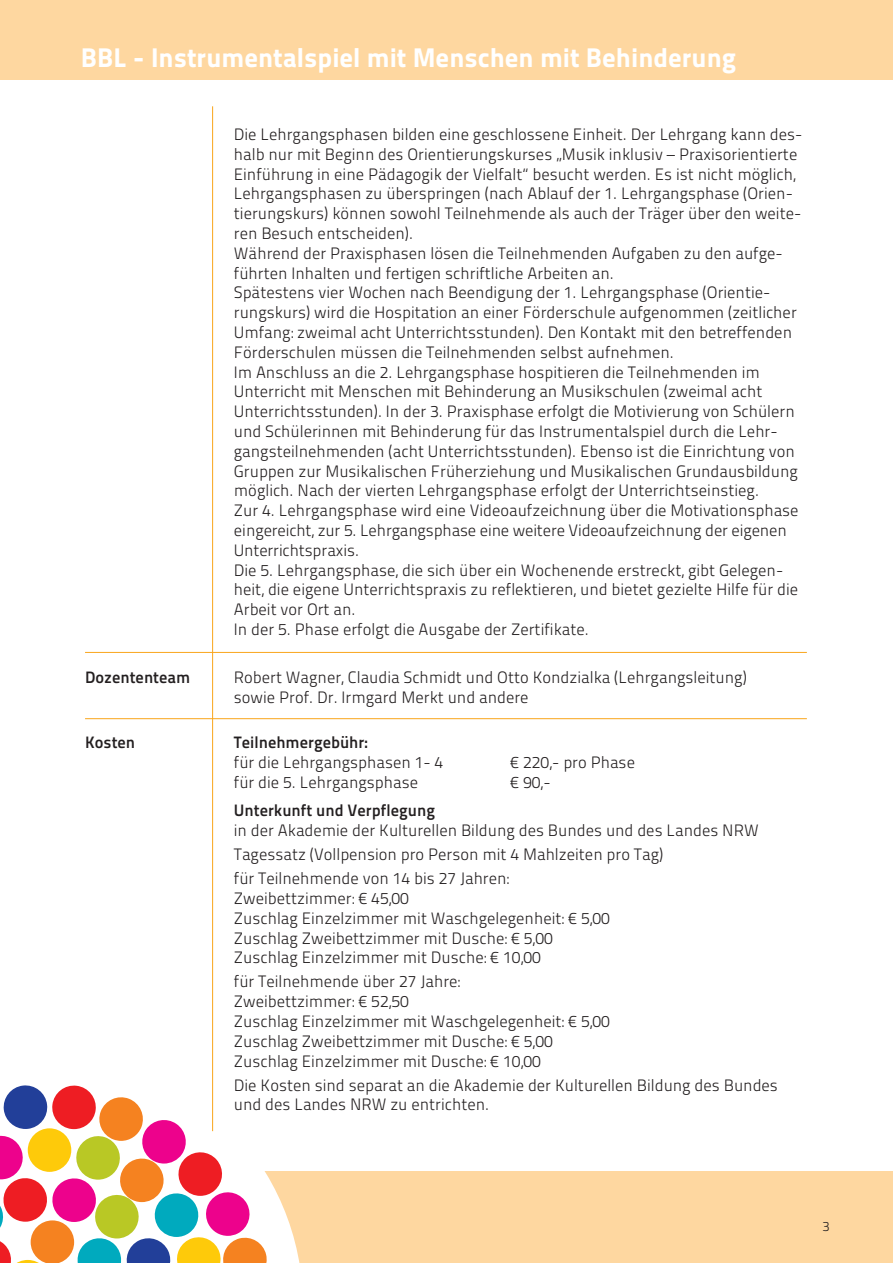
<style>
.page{position:relative;width:893px;height:1263px;background:#fff}
.page>*{position:absolute;margin:0;border:0;box-sizing:border-box;transform-origin:0 0}
.t1{font:27px "Titillium Maps 26 L 999 wt";color:#fff}
.t2{font:16.5px/19.8px "Titillium Maps 26 L 250 wt";color:#231f20}
.t3{font:16.5px "Titillium Maps 26 L 750 wt";color:#231f20}
.t4{font:13.5px "Titillium Maps 26 L 250 wt";color:#231f20}
</style>
<div class="page">
<div style="left:45px;top:1172px;width:848px;height:91px;background:#fed7a0"></div>
<svg style="left:213px;top:1048px;width:90px;height:215px"></svg>
<svg style="left:0;top:1084px;width:269px;height:179px"></svg>
<div style="left:0;top:0;width:893px;height:79px;background:#fed7a0"></div>
<hr style="left:212px;top:106px;width:1px;height:1025px;background:#f9a51b">
<hr style="left:85px;top:652px;width:722px;height:1px;background:#f9a51b">
<hr style="left:85px;top:718px;width:722px;height:1px;background:#f9a51b">
<h1 class="t1" style="left:81px;top:36px;width:657px">BBL - Instrumentalspiel mit Menschen mit Behinderung</h1>
<p class="t2" style="left:234px;top:123px;width:570px">Die Lehrgangsphasen bilden eine geschlossene Einheit. Der Lehrgang kann des&shy;halb nur mit Beginn des Orientierungskurses „Musik inklusiv – Praxisorientierte Einführung in eine Pädagogik der Vielfalt“ besucht werden. Es ist nicht möglich, Lehrgangsphasen zu überspringen (nach Ablauf der 1. Lehrgangsphase (Orien&shy;tierungskurs) können sowohl Teilnehmende als auch der Träger über den weite&shy;ren Besuch entscheiden).<br>Während der Praxisphasen lösen die Teilnehmenden Aufgaben zu den aufge&shy;führten Inhalten und fertigen schriftliche Arbeiten an.<br>Spätestens vier Wochen nach Beendigung der 1. Lehrgangsphase (Orientie&shy;rungskurs) wird die Hospitation an einer Förderschule aufgenommen (zeitlicher Umfang: zweimal acht Unterrichtsstunden). Den Kontakt mit den betreffenden Förderschulen müssen die Teilnehmenden selbst aufnehmen.<br>Im Anschluss an die 2. Lehrgangsphase hospitieren die Teilnehmenden im Unterricht mit Menschen mit Behinderung an Musikschulen (zweimal acht Unterrichtsstunden). In der 3. Praxisphase erfolgt die Motivierung von Schülern und Schülerinnen mit Behinderung für das Instrumentalspiel durch die Lehr&shy;gangsteilnehmenden (acht Unterrichtsstunden). Ebenso ist die Einrichtung von Gruppen zur Musikalischen Früherziehung und Musikalischen Grundausbildung möglich. Nach der vierten Lehrgangsphase erfolgt der Unterrichtseinstieg.<br>Zur 4. Lehrgangsphase wird eine Videoaufzeichnung über die Motivationsphase eingereicht, zur 5. Lehrgangsphase eine weitere Videoaufzeichnung der eigenen Unterrichtspraxis.<br>Die 5. Lehrgangsphase, die sich über ein Wochenende erstreckt, gibt Gelegen&shy;heit, die eigene Unterrichtspraxis zu reflektieren, und bietet gezielte Hilfe für die Arbeit vor Ort an.<br>In der 5. Phase erfolgt die Ausgabe der Zertifikate.</p>
<p class="t3" style="left:85px;top:665px;width:107px">Dozententeam</p>
<p class="t2" style="left:234px;top:667px;width:515px">Robert Wagner, Claudia Schmidt und Otto Kondzialka (Lehrgangsleitung) sowie Prof. Dr. Irmgard Merkt und andere</p>
<p class="t3" style="left:85px;top:730px;width:52px">Kosten</p>
<p class="t3" style="left:234px;top:730px;width:136px">Teilnehmergebühr:</p>
<p class="t2" style="left:234px;top:751px;width:211px">für die Lehrgangsphasen 1- 4</p>
<p class="t2" style="left:510px;top:751px;width:126px">€ 220,- pro Phase</p>
<p class="t2" style="left:234px;top:771px;width:186px">für die 5. Lehrgangsphase</p>
<p class="t2" style="left:510px;top:771px;width:42px">€ 90,-</p>
<p class="t3" style="left:234px;top:798px;width:203px">Unterkunft und Verpflegung</p>
<p class="t2" style="left:234px;top:817px;width:526px;line-height:24px">in der Akademie der Kulturellen Bildung des Bundes und des Landes NRW<br>Tagessatz (Vollpension pro Person mit 4 Mahlzeiten pro Tag)<br>für Teilnehmende von 14 bis 27 Jahren:</p>
<p class="t2" style="left:234px;top:887px;width:378px">Zweibettzimmer: € 45,00<br>Zuschlag Einzelzimmer mit Waschgelegenheit: € 5,00<br>Zuschlag Zweibettzimmer mit Dusche: € 5,00<br>Zuschlag Einzelzimmer mit Dusche: € 10,00</p>
<p class="t2" style="left:234px;top:971px;width:378px">für Teilnehmende über 27 Jahre:<br>Zweibettzimmer: € 52,50<br>Zuschlag Einzelzimmer mit Waschgelegenheit: € 5,00<br>Zuschlag Zweibettzimmer mit Dusche: € 5,00<br>Zuschlag Einzelzimmer mit Dusche: € 10,00</p>
<p class="t2" style="left:234px;top:1074px;width:546px">Die Kosten sind separat an die Akademie der Kulturellen Bildung des Bundes und des Landes NRW zu entrichten.</p>
<p class="t4" style="left:822px;top:1216px;width:9px">3</p>
</div>
